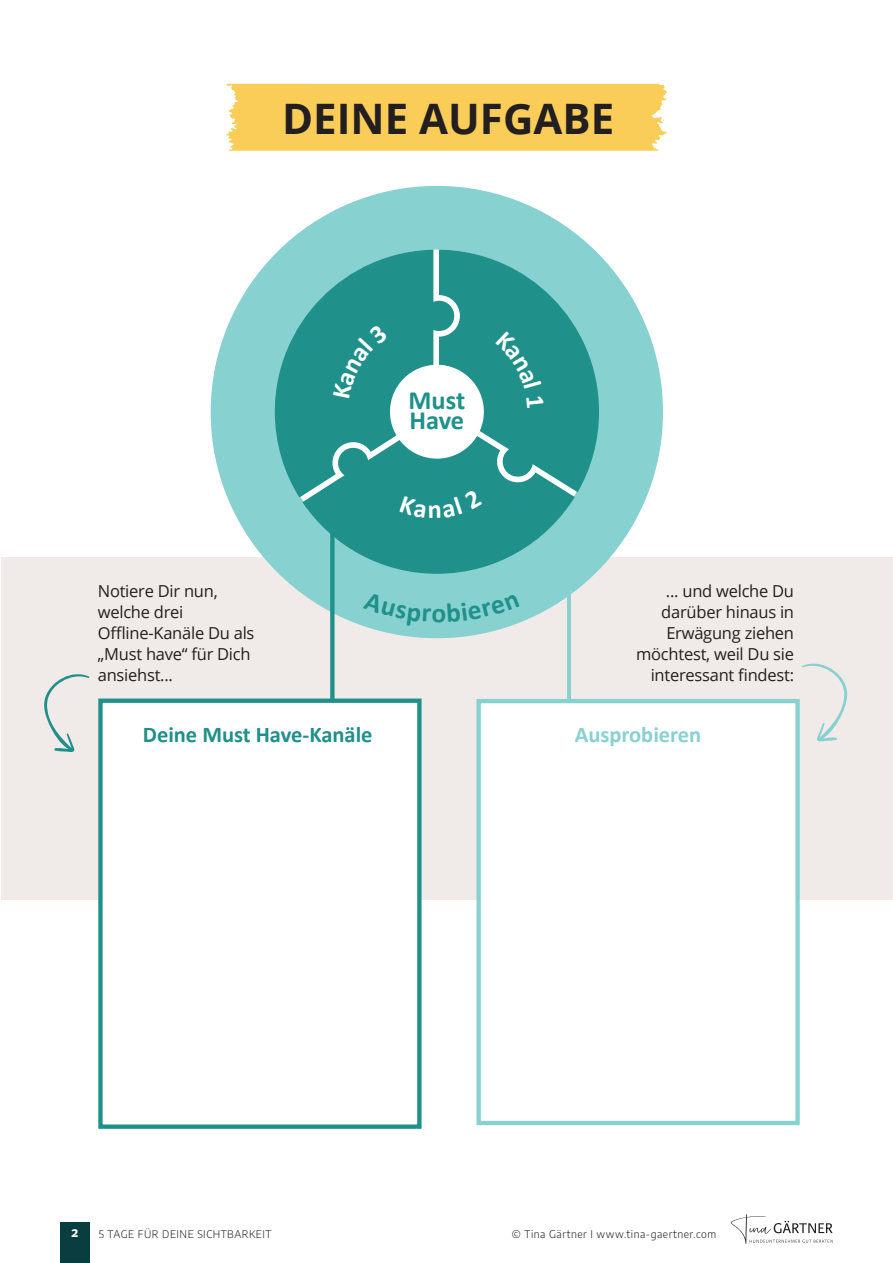
<style>
.page{position:relative;width:893px;height:1263px;background:#fff}
.page>*{position:absolute;margin:0;border:0;box-sizing:border-box;transform-origin:0 0}
.t1{font:700 42px "Open Sans";color:#231f20}
.t2{font:700 26.4px/19.8px "Calibri";letter-spacing:-.005em;color:#1f908a}
.t3{font:700 22.5px "Calibri";color:#1f908a}
.t4{font:700 22.5px "Calibri";color:#87d1d0}
.t5{font:16.5px/21px "Open Sans";letter-spacing:-.015em;color:#231f20}
.t6{font:700 15px "Karmina Sans";color:#fff}
.t7{font:100 condensed 10.5px "Encode Sans";letter-spacing:.05em;color:#231f20}
</style>
<div class="page">
<div style="left:226px;top:84px;width:441px;height:67px;background:#facd58"></div>
<div style="left:2px;top:557px;width:891px;height:342px;background:#f0ebe8"></div>
<svg style="left:731px;top:1214px;width:102px;height:30px"></svg>
<div style="left:60px;top:1223px;width:29px;height:40px;background:#093d3f"></div>
<svg style="left:211px;top:186px;width:452px;height:452px;fill:#87d1d0"></svg>
<div style="left:476px;top:699px;width:324px;height:426px;background:#fff;border:4px solid #87d1d0"></div>
<hr style="left:567px;top:575px;width:4px;height:126px;background:#87d1d0">
<div style="left:98px;top:698px;width:324px;height:431px;background:#fff;border:4px solid #1f908a"></div>
<div style="left:330px;top:512px;width:5px;height:190px;background:#1f908a"></div>
<svg style="left:802px;top:663px;width:46px;height:79px"></svg>
<svg style="left:44px;top:674px;width:46px;height:78px"></svg>
<div style="left:363px;top:591px;width:157px;height:35px;background:#87d1d0"></div>
<svg style="left:275px;top:250px;width:324px;height:324px;background:#48a7a3"></svg>
<h1 class="t1" style="left:282px;top:89px;width:334px">DEINE AUFGABE</h1>
<h2 class="t2" style="left:409px;top:390px;width:58px">Must<br>Have</h2>
<p class="t5" style="left:98px;top:580px;width:158px">Notiere Dir nun, welche drei<br>Offline-Kanäle Du als „Must have“ für Dich ansiehst...</p>
<p class="t5" style="left:636px;top:580px;width:159px;text-align:right">... und welche Du darüber hinaus in<br>Erwägung ziehen möchtest, weil Du sie interessant findest:</p>
<h3 class="t3" style="left:143px;top:718px;width:231px">Deine Must Have-Kanäle</h3>
<h3 class="t4" style="left:575px;top:718px;width:128px">Ausprobieren</h3>
<p class="t6" style="left:71px;top:1223px;width:9px">2</p>
<p class="t7" style="left:99px;top:1227px;width:174px">5 TAGE FÜR DEINE SICHTBARKEIT</p>
<p class="t7" style="left:512px;top:1227px;width:206px">© Tina Gärtner I www.tina-gaertner.com</p>
</div>
